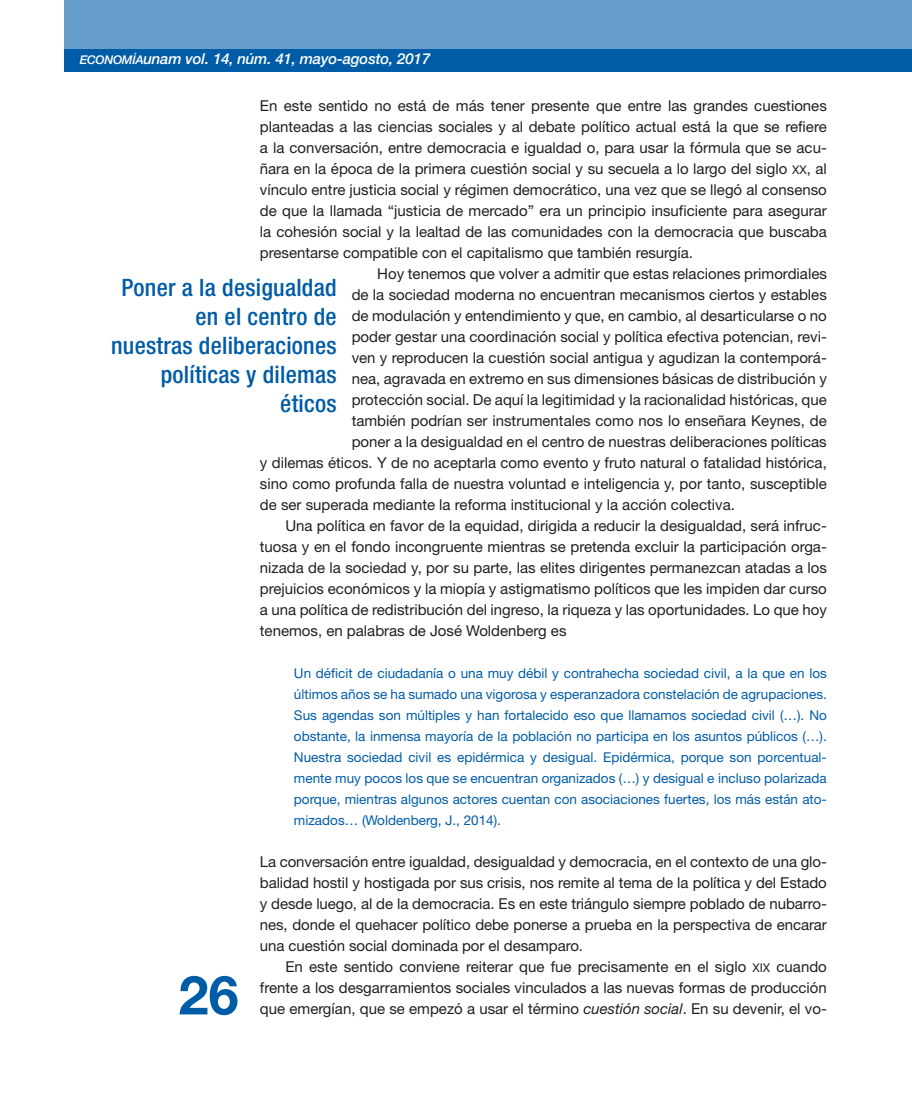
<style>
.page{position:relative;width:912px;height:1106px;background:#fff}
.page>*{position:absolute;margin:0;border:0;box-sizing:border-box;transform-origin:0 0}
.t1{font:700 54px "Helvetica Neue LT Std";color:#005ca7}
.Inicio_texto{font:500 condensed 24px/28.8px "Helvetica Neue LT Std";letter-spacing:.01em;color:#005ca7;text-align:right}
.cuerpo_texto{font:15px/21px "Helvetica Neue LT Std";color:#231f20;text-align:justify}
.Inicio_texto-2{font:15px/21px "Helvetica Neue LT Std";letter-spacing:-.005em;color:#231f20;text-align:justify}
.t2{font:italic 500 15px "Helvetica Neue LT Std";letter-spacing:-.01em;color:#fff}
.bando{font:13.5px/21px "Helvetica Neue LT Std";color:#005ca7;text-align:justify}
.s1{font-family:"Helvetica Neue LT Std Md It SC800";font-weight:400;font-style:normal;font-size:12px}
.s2{font-family:"Helvetica Neue LT Std Roman SC800";font-size:12px}
.s3{font-style:italic}
</style>
<div class="page">
<div style="left:64px;top:0;width:847px;height:49px;background:#669dca"></div>
<div style="left:64px;top:49px;width:847px;height:22px;background:#005ca7"></div>
<p class="t2" style="left:80px;top:49px;width:352px"><span class="s1">ECONOMÍA</span>unam vol. 14, núm. 41, mayo-agosto, 2017</p>
<p class="Inicio_texto-2" style="left:260px;top:95px;width:568px">En este sentido no está de más tener presente que entre las grandes cuestiones planteadas a las ciencias sociales y al debate político actual está la que se refiere a la conversación, entre democracia e igualdad o, para usar la fórmula que se acu&shy;ñara en la época de la primera cuestión social y su secuela a lo largo del siglo <span class="s2">XX</span>, al vínculo entre justicia social y régimen democrático, una vez que se llegó al consenso de que la llamada “justicia de mercado” era un principio insuficiente para asegurar la cohesión social y la lealtad de las comunidades con la democracia que buscaba presentarse compatible con el capitalismo que también resurgía.</p>
<p class="cuerpo_texto" style="left:377px;top:263px;width:451px">Hoy tenemos que volver a admitir que estas relaciones primordiales</p>
<p class="cuerpo_texto" style="left:351px;top:284px;width:476px">de la sociedad moderna no encuentran mecanismos ciertos y estables</p>
<p class="cuerpo_texto" style="left:351px;top:305px;width:476px">de modulación y entendimiento y que, en cambio, al desarticularse o no</p>
<p class="cuerpo_texto" style="left:351px;top:326px;width:476px">poder gestar una coordinación social y política efectiva potencian, revi-</p>
<p class="cuerpo_texto" style="left:351px;top:347px;width:476px">ven y reproducen la cuestión social antigua y agudizan la contemporá-</p>
<p class="cuerpo_texto" style="left:351px;top:368px;width:476px">nea, agravada en extremo en sus dimensiones básicas de distribución y</p>
<p class="cuerpo_texto" style="left:351px;top:389px;width:476px">protección social. De aquí la legitimidad y la racionalidad históricas, que</p>
<p class="cuerpo_texto" style="left:351px;top:410px;width:476px">también podrían ser instrumentales como nos lo enseñara Keynes, de</p>
<p class="cuerpo_texto" style="left:351px;top:431px;width:476px">poner a la desigualdad en el centro de nuestras deliberaciones políticas</p>
<p class="cuerpo_texto" style="left:260px;top:452px;width:568px">y dilemas éticos. Y de no aceptarla como evento y fruto natural o fatalidad histórica,</p>
<p class="cuerpo_texto" style="left:260px;top:473px;width:568px">sino como profunda falla de nuestra voluntad e inteligencia y, por tanto, susceptible</p>
<p class="cuerpo_texto" style="left:260px;top:494px;width:476px">de ser superada mediante la reforma institucional y la acción colectiva.</p>
<p class="cuerpo_texto" style="left:260px;top:515px;width:568px;text-indent:26px">Una política en favor de la equidad, dirigida a reducir la desigualdad, será infruc&shy;tuosa y en el fondo incongruente mientras se pretenda excluir la participación orga&shy;nizada de la sociedad y, por su parte, las elites dirigentes permanezcan atadas a los prejuicios económicos y la miopía y astigmatismo políticos que les impiden dar curso a una política de redistribución del ingreso, la riqueza y las oportunidades. Lo que hoy tenemos, en palabras de José Woldenberg es</p>
<p class="bando" style="left:294px;top:663px;width:534px">Un déficit de ciudadanía o una muy débil y contrahecha sociedad civil, a la que en los últimos años se ha sumado una vigorosa y esperanzadora constelación de agrupaciones.<br>Sus agendas son múltiples y han fortalecido eso que llamamos sociedad civil (…). No obstante, la inmensa mayoría de la población no participa en los asuntos públicos (…).<br>Nuestra sociedad civil es epidérmica y desigual. Epidérmica, porque son porcentual&shy;mente muy pocos los que se encuentran organizados (…) y desigual e incluso polarizada porque, mientras algunos actores cuentan con asociaciones fuertes, los más están ato&shy;mizados… (Woldenberg, J., 2014).</p>
<p class="Inicio_texto-2" style="left:260px;top:851px;width:568px">La conversación entre igualdad, desigualdad y democracia, en el contexto de una glo&shy;balidad hostil y hostigada por sus crisis, nos remite al tema de la política y del Estado y desde luego, al de la democracia. Es en este triángulo siempre poblado de nubarro&shy;nes, donde el quehacer político debe ponerse a prueba en la perspectiva de encarar una cuestión social dominada por el desamparo.</p>
<p class="cuerpo_texto" style="left:260px;top:956px;width:568px;text-indent:26px">En este sentido conviene reiterar que fue precisamente en el siglo <span class="s2">XIX</span> cuando frente a los desgarramientos sociales vinculados a las nuevas formas de producción que emergían, que se empezó a usar el término <span class="s3">cuestión social</span>. En su devenir, el vo-</p>
<p class="Inicio_texto" style="left:111px;top:273px;width:227px">Poner a la desigualdad en el centro de nuestras deliberaciones políticas y dilemas éticos</p>
<h1 class="t1" style="left:178px;top:961px;width:62px">26</h1>
</div>
